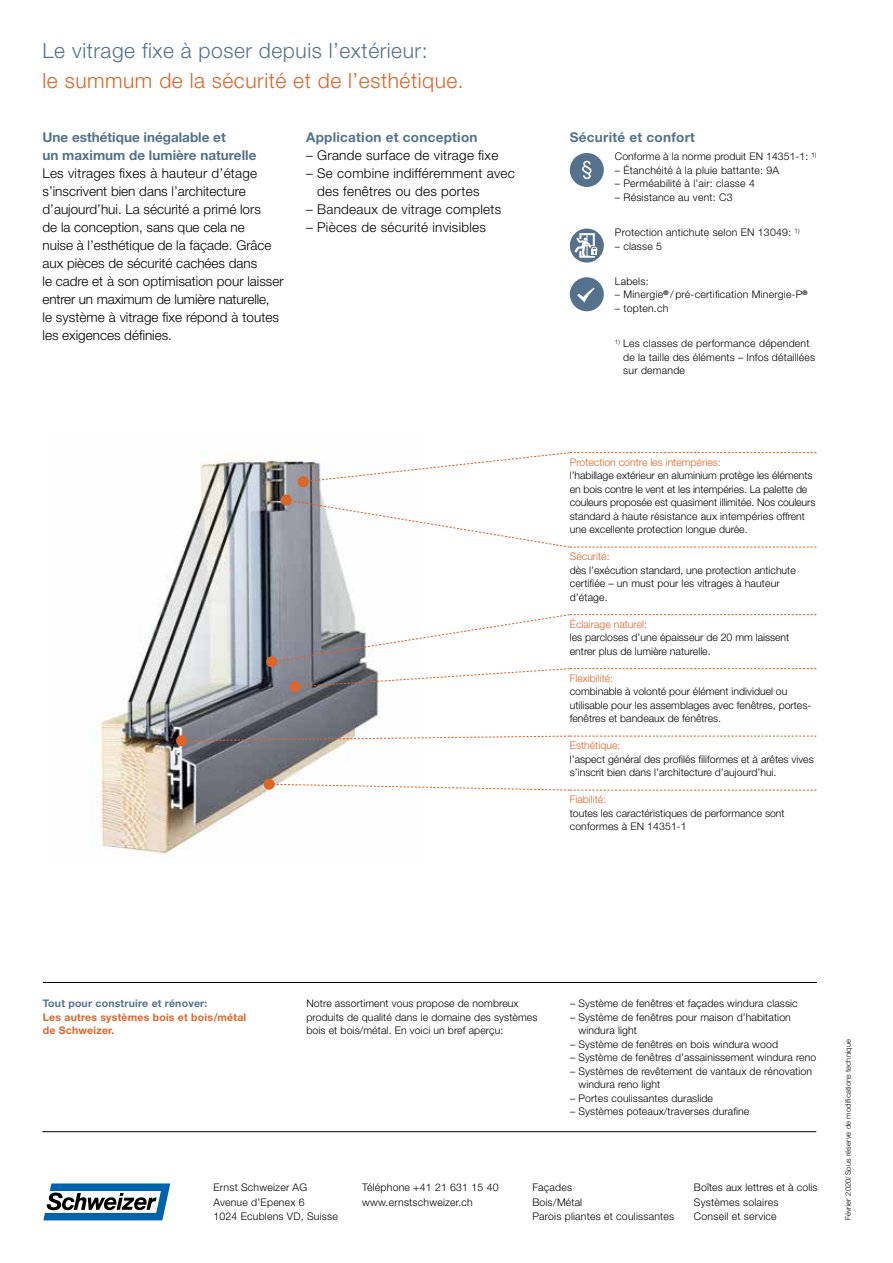
<style>
.page{position:relative;width:893px;height:1263px;background:#fff}
.page>*{position:absolute;margin:0;border:0;box-sizing:border-box;transform-origin:0 0}
.t1{font:300 21px "Helvetica Neue LT Std";letter-spacing:.025em;color:#56718b}
.t2{font:300 21px "Helvetica Neue LT Std";letter-spacing:.025em;color:#dc6529}
.t3{font:300 13.5px/18px "Helvetica Neue LT Std";color:#000}
.t4{font:300 13.5px/18px "Helvetica Neue LT Std";letter-spacing:.02em;color:#000}
.t5{font:700 13.5px "Helvetica Neue LT Std";color:#56718b}
.t6{font:700 13.5px "Helvetica Neue LT Std";letter-spacing:.02em;color:#56718b}
.t7{font:300 10.5px/13.5px "Helvetica Neue LT Std";letter-spacing:.01em;color:#000}
.t8{font:300 10.5px "Helvetica Neue LT Std";color:#dc6529}
.t9{font:700 10.5px/13.5px "Helvetica Neue LT Std";letter-spacing:.02em;color:#dc6529}
.t10{font:700 10.5px "Helvetica Neue LT Std";letter-spacing:.02em;color:#56718b}
.t11{font:300 7.5px "Helvetica Neue LT Std";letter-spacing:.02em;color:#000}
</style>
<div class="page">
<img style="left:96px;top:452px;width:284px;height:404px">
<div style="left:298px;top:476px;width:11px;height:11px;background:#dc6529;border-radius:50%"></div>
<div style="left:176px;top:735px;width:11px;height:11px;background:#dc6529;border-radius:50%"></div>
<svg style="left:302px;top:452px;width:514px;height:31px"></svg>
<svg style="left:286px;top:499px;width:530px;height:49px"></svg>
<svg style="left:181px;top:735px;width:635px;height:6px"></svg>
<div style="left:281px;top:494px;width:11px;height:12px;background:#dc6529;border-radius:50%"></div>
<div style="left:290px;top:681px;width:11px;height:11px;background:#dc6529;border-radius:50%"></div>
<div style="left:266px;top:656px;width:11px;height:11px;background:#dc6529;border-radius:50%"></div>
<svg style="left:271px;top:614px;width:545px;height:73px"></svg>
<div style="left:264px;top:779px;width:11px;height:11px;background:#dc6529;border-radius:50%"></div>
<svg style="left:268px;top:783px;width:548px;height:8px"></svg>
<div style="left:570px;top:153px;width:34px;height:34px;background:#56718b;border-radius:50%"></div>
<svg style="left:582px;top:161px;width:10px;height:18px"></svg>
<div style="left:570px;top:277px;width:34px;height:34px;background:#56718b;border-radius:50%"></div>
<svg style="left:577px;top:288px;width:17px;height:15px"></svg>
<div style="left:570px;top:229px;width:34px;height:34px;background:#56718b;border-radius:50%"></div>
<svg style="left:572px;top:232px;width:25px;height:27px"></svg>
<svg style="left:43px;top:1183px;width:127px;height:37px"></svg>
<hr style="left:43px;top:982px;width:774px;height:1px;background:#000">
<hr style="left:42px;top:1131px;width:774px;height:1px;background:#000">
<h1 class="t1" style="left:43px;top:37px;width:386px">Le vitrage fixe à poser depuis l’extérieur:</h1>
<h1 class="t2" style="left:43px;top:67px;width:423px">le summum de la sécurité et de l’esthétique.</h1>
<p class="t5" style="left:43px;top:129px;width:185px">Une esthétique inégalable et</p>
<p class="t6" style="left:570px;top:129px;width:127px">Sécurité et confort</p>
<p class="t5" style="left:43px;top:147px;width:215px">un maximum de lumière naturelle</p>
<p class="t3" style="left:43px;top:164px;width:243px">Les vitrages fixes à hauteur d’étage s’inscrivent bien dans l’architecture d’aujourd’hui. La sécurité a primé lors<br>de la conception, sans que cela ne<br>nuise à l’esthétique de la façade. Grâce aux pièces de sécurité cachées dans<br>le cadre et à son optimisation pour laisser entrer un maximum de lumière naturelle,<br>le système à vitrage fixe répond à toutes les exigences définies.</p>
<p class="t6" style="left:306px;top:129px;width:173px">Application et conception</p>
<p class="t4" style="left:306px;top:146px;width:194px">– Grande surface de vitrage fixe</p>
<p class="t4" style="left:317px;top:164px;width:199px;text-indent:-11px">– Se combine indifféremment avec des fenêtres ou des portes</p>
<p class="t4" style="left:306px;top:200px;width:197px">– Bandeaux de vitrage complets</p>
<p class="t4" style="left:306px;top:218px;width:181px">– Pièces de sécurité invisibles</p>
<p class="t7" style="left:615px;top:150px;width:203px">Conforme à la norme produit EN 14351-1: ¹<sup>)</sup></p>
<p class="t7" style="left:615px;top:163px;width:166px">– Étanchéité à la pluie battante: 9A</p>
<p class="t7" style="left:615px;top:177px;width:141px">– Perméabilité à l’air: classe 4</p>
<p class="t7" style="left:615px;top:190px;width:119px">– Résistance au vent: C3</p>
<p class="t7" style="left:615px;top:225px;width:186px">Protection antichute selon EN 13049: <sup>1)</sup></p>
<p class="t7" style="left:615px;top:239px;width:49px">– classe 5</p>
<p class="t7" style="left:615px;top:274px;width:35px">Labels:</p>
<p class="t7" style="left:615px;top:288px;width:194px">– Minergie<sup>®</sup> / pré-certification Minergie-P<sup>®</sup></p>
<p class="t7" style="left:615px;top:301px;width:55px">– topten.ch</p>
<p class="t7" style="left:623px;top:336px;width:193px;text-indent:-8px"><sup>1)</sup> Les classes de performance dépendent de la taille des éléments – Infos détaillées sur demande</p>
<p class="t8" style="left:570px;top:455px;width:152px">Protection contre les intempéries:</p>
<p class="t7" style="left:570px;top:468px;width:247px">l’habillage extérieur en aluminium protège les éléments en bois contre le vent et les intempéries. La palette de couleurs proposée est quasiment illimitée. Nos couleurs standard à haute résistance aux intempéries offrent une excellente protection longue durée.</p>
<p class="t8" style="left:570px;top:550px;width:41px">Sécurité:</p>
<p class="t7" style="left:570px;top:563px;width:227px">dès l’exécution standard, une protection antichute certifiée – un must pour les vitrages à hauteur d’étage.</p>
<p class="t8" style="left:570px;top:618px;width:79px">Éclairage naturel:</p>
<p class="t7" style="left:570px;top:630px;width:221px">les parcloses d’une épaisseur de 20 mm laissent entrer plus de lumière naturelle.</p>
<p class="t8" style="left:570px;top:672px;width:45px">Flexibilité:</p>
<p class="t7" style="left:570px;top:684px;width:243px">combinable à volonté pour élément individuel ou utilisable pour les assemblages avec fenêtres, portes&shy;fenêtres et bandeaux de fenêtres.</p>
<p class="t8" style="left:570px;top:739px;width:52px">Esthétique:</p>
<p class="t7" style="left:570px;top:752px;width:245px">l’aspect général des profilés filiformes et à arêtes vives s’inscrit bien dans l’architecture d’aujourd’hui.</p>
<p class="t8" style="left:570px;top:793px;width:38px">Fiabilité:</p>
<p class="t7" style="left:570px;top:806px;width:216px">toutes les caractéristiques de performance sont conformes à EN 14351-1</p>
<p class="t10" style="left:43px;top:997px;width:166px">Tout pour construire et rénover:</p>
<p class="t9" style="left:43px;top:1010px;width:205px">Les autres systèmes bois et bois/métal de Schweizer.</p>
<p class="t7" style="left:306px;top:996px;width:233px">Notre assortiment vous propose de nombreux produits de qualité dans le domaine des systèmes bois et bois/métal. En voici un bref aperçu:</p>
<p class="t7" style="left:570px;top:996px;width:229px">– Système de fenêtres et façades windura classic</p>
<p class="t7" style="left:578px;top:1010px;width:214px;text-indent:-8px">– Système de fenêtres pour maison d’habitation windura light</p>
<p class="t7" style="left:570px;top:1037px;width:209px">– Système de fenêtres en bois windura wood</p>
<p class="t7" style="left:570px;top:1050px;width:248px">– Système de fenêtres d’assainissement windura reno</p>
<p class="t7" style="left:578px;top:1064px;width:235px;text-indent:-8px">– Systèmes de revêtement de vantaux de rénovation windura reno light</p>
<p class="t7" style="left:570px;top:1091px;width:144px">– Portes coulissantes duraslide</p>
<p class="t7" style="left:570px;top:1104px;width:181px">– Systèmes poteaux/traverses durafine</p>
<p class="t7" style="left:213px;top:1180px;width:126px;line-height:14.7px">Ernst Schweizer AG<br>Avenue d’Epenex 6<br>1024 Ecublens VD, Suisse</p>
<p class="t7" style="left:362px;top:1180px;width:138px;line-height:14.7px">Téléphone +41 21 631 15 40 www.ernstschweizer.ch</p>
<p class="t7" style="left:532px;top:1180px;width:143px;line-height:14.7px">Façades<br>Bois/Métal<br>Parois pliantes et coulissantes</p>
<p class="t7" style="left:694px;top:1180px;width:125px;line-height:14.7px">Boîtes aux lettres et à colis<br>Systèmes solaires<br>Conseil et service</p>
<p class="t11" style="left:843px;top:1220px;width:183px;rotate:-90deg">Février 2020/Sous réserve de modifications technique</p>
</div>
